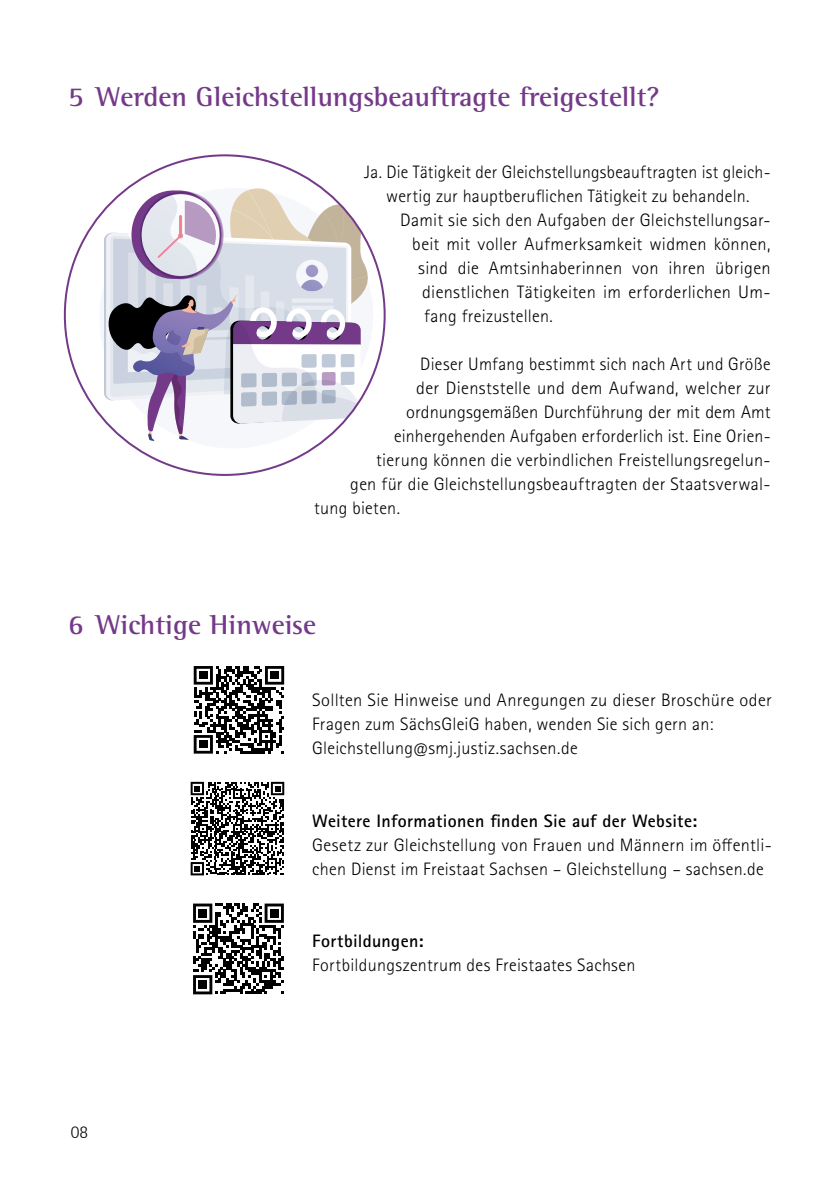
<style>
.page{position:relative;width:840px;height:1191px;background:#fff}
.page>*{position:absolute;margin:0;border:0;box-sizing:border-box;transform-origin:0 0}
.t1{font:700 28px "Rotis Semiserif AT";color:#743a89}
.t2{font:300 18px/24px "Rotis Sans Serif Pro";letter-spacing:.015em;color:#000}
.t3{font:700 18px "Rotis Sans Serif Pro";letter-spacing:.015em;color:#000}
.t4{font:300 18px "Rotis Sans Serif 45";color:#000}
</style>
<div class="page">
<svg style="left:90px;top:206px;width:290px;height:254px"></svg>
<svg style="left:106px;top:188px;width:267px;height:253px"></svg>
<svg style="left:190px;top:782px;width:94px;height:93px"></svg>
<svg style="left:193px;top:903px;width:91px;height:91px"></svg>
<div style="left:198px;top:909px;width:9px;height:8px;background:#000"></div>
<div style="left:270px;top:909px;width:8px;height:8px;background:#000"></div>
<div style="left:198px;top:980px;width:9px;height:9px;background:#000"></div>
<svg style="left:194px;top:666px;width:90px;height:87px"></svg>
<div style="left:199px;top:671px;width:8px;height:8px;background:#000"></div>
<div style="left:270px;top:671px;width:8px;height:8px;background:#000"></div>
<div style="left:199px;top:740px;width:8px;height:8px;background:#000"></div>
<h3 class="t1" style="left:68px;top:80px;width:592px">5 Werden Gleichstellungsbeauftragte freigestellt?</h3>
<p class="t2" style="left:364px;top:160px;width:408px;text-align:center">Ja. Die Tätigkeit der Gleichstellungsbeauftragten ist gleich&shy;wertig zur hauptberuflichen Tätigkeit zu behandeln.</p>
<p class="t2" style="left:400px;top:208px;width:372px">Damit sie sich den Aufgaben der Gleichstellungsar-</p>
<p class="t2" style="left:412px;top:232px;width:359px">beit mit voller Aufmerksamkeit widmen können,</p>
<p class="t2" style="left:418px;top:256px;width:353px">sind die Amtsinhaberinnen von ihren übrigen</p>
<p class="t2" style="left:422px;top:280px;width:349px">dienstlichen Tätigkeiten im erforderlichen Um-</p>
<p class="t2" style="left:424px;top:304px;width:130px">fang freizustellen.</p>
<p class="t2" style="left:420px;top:352px;width:351px">Dieser Umfang bestimmt sich nach Art und Größe</p>
<p class="t2" style="left:416px;top:376px;width:356px">der Dienststelle und dem Aufwand, welcher zur</p>
<p class="t2" style="left:406px;top:400px;width:365px">ordnungsgemäßen Durchführung der mit dem Amt</p>
<p class="t2" style="left:394px;top:424px;width:377px">einhergehenden Aufgaben erforderlich ist. Eine Orien-</p>
<p class="t2" style="left:376px;top:448px;width:395px">tierung können die verbindlichen Freistellungsregelun-</p>
<p class="t2" style="left:350px;top:472px;width:422px">gen für die Gleichstellungsbeauftragten der Staatsverwal-</p>
<p class="t2" style="left:314px;top:496px;width:87px">tung bieten.</p>
<h3 class="t1" style="left:68px;top:608px;width:249px">6 Wichtige Hinweise</h3>
<p class="t2" style="left:312px;top:688px;width:461px">Sollten Sie Hinweise und Anregungen zu dieser Broschüre oder<br>Fragen zum SächsGleiG haben, wenden Sie sich gern an:</p>
<p class="t2" style="left:312px;top:736px;width:267px">Gleichstellung@smj.justiz.sachsen.de</p>
<p class="t3" style="left:312px;top:809px;width:386px">Weitere Informationen finden Sie auf der Website:</p>
<p class="t2" style="left:312px;top:832px;width:461px">Gesetz zur Gleichstellung von Frauen und Männern im öffentli&shy;chen Dienst im Freistaat Sachsen – Gleichstellung – sachsen.de</p>
<p class="t4" style="left:71px;top:1122px;width:19px">08</p>
<p class="t3" style="left:312px;top:929px;width:113px">Fortbildungen:</p>
<p class="t2" style="left:312px;top:952px;width:324px">Fortbildungszentrum des Freistaates Sachsen</p>
</div>
